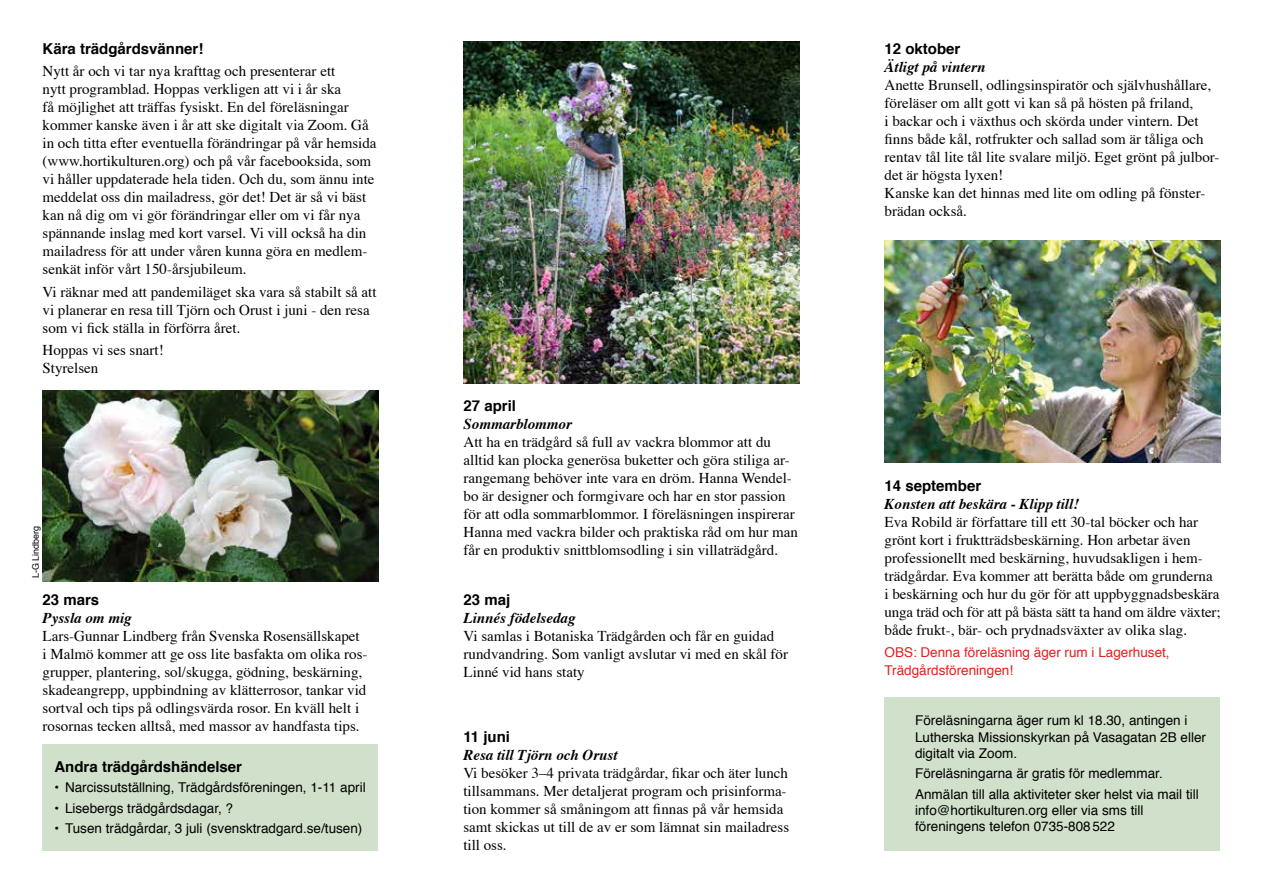
<style>
.page{position:relative;width:1263px;height:893px;background:#fff}
.page>*{position:absolute;margin:0;border:0;box-sizing:border-box;transform-origin:0 0}
.t1{font:15px/18px "Times";color:#000}
.t2{font:italic 700 15px "Times";color:#000}
.t3{font:700 15px "Helvetica";color:#000}
.t4{font:13.5px/16.2px "Helvetica";color:#000}
.t5{font:13.5px/18px "Helvetica";color:#e3211d}
.t6{font:9px "Helvetica";color:#000}
</style>
<div class="page">
<div style="left:884px;top:696px;width:336px;height:154px;background:#d1e0ca"></div>
<div style="left:43px;top:744px;width:335px;height:106px;background:#d1e0ca"></div>
<img style="left:43px;top:390px;width:335px;height:191px">
<img style="left:463px;top:42px;width:336px;height:341px">
<img style="left:884px;top:240px;width:336px;height:222px">
<p class="t3" style="left:43px;top:39px;width:162px">Kära trädgårdsvänner!</p>
<p class="t1" style="left:43px;top:63px;width:336px">Nytt år och vi tar nya krafttag och presenterar ett<br>nytt programblad. Hoppas verkligen att vi i år ska<br>få möjlighet att träffas fysiskt. En del föreläsningar kommer kanske även i år att ske digitalt via Zoom. Gå in och titta efter eventuella förändringar på vår hemsida (www.hortikulturen.org) och på vår facebooksida, som vi håller uppdaterade hela tiden. Och du, som ännu inte meddelat oss din mailadress, gör det! Det är så vi bäst kan nå dig om vi gör förändringar eller om vi får nya spännande inslag med kort varsel. Vi vill också ha din mailadress för att under våren kunna göra en medlem&shy;senkät inför vårt 150-årsjubileum.</p>
<p class="t1" style="left:43px;top:283px;width:336px">Vi räknar med att pandemiläget ska vara så stabilt så att vi planerar en resa till Tjörn och Orust i juni - den resa som vi fick ställa in förförra året.</p>
<p class="t1" style="left:43px;top:342px;width:123px">Hoppas vi ses snart!<br>Styrelsen</p>
<p class="t6" style="left:30px;top:578px;width:54px;rotate:-90deg">L-G Lindberg</p>
<p class="t3" style="left:43px;top:590px;width:58px">23 mars</p>
<p class="t2" style="left:43px;top:608px;width:91px">Pyssla om mig</p>
<p class="t1" style="left:43px;top:628px;width:326px">Lars-Gunnar Lindberg från Svenska Rosensällskapet i Malmö kommer att ge oss lite basfakta om olika ros&shy;grupper, plantering, sol/skugga, gödning, beskärning, skadeangrepp, uppbindning av klätterrosor, tankar vid sortval och tips på odlingsvärda rosor. En kväll helt i rosornas tecken alltså, med massor av handfasta tips.</p>
<p class="t3" style="left:54px;top:756px;width:189px">Andra trädgårdshändelser</p>
<p class="t4" style="left:54px;top:780px;width:313px">• Narcissutställning, Trädgårdsföreningen, 1-11 april</p>
<p class="t4" style="left:54px;top:801px;width:180px">• Lisebergs trädgårdsdagar, ?</p>
<p class="t4" style="left:54px;top:821px;width:309px">• Tusen trädgårdar, 3 juli (svensktradgard.se/tusen)</p>
<p class="t3" style="left:463px;top:395px;width:54px">27 april</p>
<p class="t2" style="left:463px;top:414px;width:110px">Sommarblommor</p>
<p class="t1" style="left:463px;top:433px;width:336px">Att ha en trädgård så full av vackra blommor att du alltid kan plocka generösa buketter och göra stiliga ar&shy;rangemang behöver inte vara en dröm. Hanna Wendel&shy;bo är designer och formgivare och har en stor passion för att odla sommarblommor. I föreläsningen inspirerar Hanna med vackra bilder och praktiska råd om hur man får en produktiv snittblomsodling i sin villaträdgård.</p>
<p class="t3" style="left:463px;top:590px;width:48px">23 maj</p>
<p class="t2" style="left:463px;top:609px;width:114px">Linnés födelsedag</p>
<p class="t1" style="left:463px;top:628px;width:326px">Vi samlas i Botaniska Trädgården och får en guidad rundvandring. Som vanligt avslutar vi med en skål för<br>Linné vid hans staty</p>
<p class="t3" style="left:463px;top:726px;width:48px">11 juni</p>
<p class="t2" style="left:463px;top:745px;width:156px">Resa till Tjörn och Orust</p>
<p class="t1" style="left:463px;top:765px;width:327px">Vi besöker 3–4 privata trädgårdar, fikar och äter lunch tillsammans. Mer detaljerat program och prisinforma&shy;tion kommer så småningom att finnas på vår hemsida samt skickas ut till de av er som lämnat sin mailadress till oss.</p>
<p class="t3" style="left:884px;top:38px;width:77px">12 oktober</p>
<p class="t2" style="left:884px;top:57px;width:102px">Ätligt på vintern</p>
<p class="t1" style="left:884px;top:77px;width:337px">Anette Brunsell, odlingsinspiratör och självhushållare, föreläser om allt gott vi kan så på hösten på friland,<br>i backar och i växthus och skörda under vintern. Det finns både kål, rotfrukter och sallad som är tåliga och rentav tål lite tål lite svalare miljö. Eget grönt på julbor&shy;det är högsta lyxen!<br>Kanske kan det hinnas med lite om odling på fönster&shy;brädan också.</p>
<p class="t3" style="left:884px;top:475px;width:98px">14 september</p>
<p class="t2" style="left:884px;top:494px;width:196px">Konsten att beskära - Klipp till!</p>
<p class="t1" style="left:884px;top:514px;width:337px">Eva Robild är författare till ett 30-tal böcker och har grönt kort i fruktträdsbeskärning. Hon arbetar även professionellt med beskärning, huvudsakligen i hem&shy;trädgårdar. Eva kommer att berätta både om grunderna i beskärning och hur du gör för att uppbyggnadsbeskära unga träd och för att på bästa sätt ta hand om äldre växter; både frukt-, bär- och prydnadsväxter av olika slag.</p>
<p class="t5" style="left:884px;top:644px;width:287px">OBS: Denna föreläsning äger rum i Lagerhuset,<br>Trädgårdsföreningen!</p>
<p class="t4" style="left:915px;top:713px;width:292px">Föreläsningarna äger rum kl 18.30, antingen i<br>Lutherska Missionskyrkan på Vasagatan 2B eller digitalt via Zoom.</p>
<p class="t4" style="left:915px;top:764px;width:285px;line-height:20.4px">Föreläsningarna är gratis för medlemmar.<br>Anmälan till alla aktiviteter sker helst via mail till</p>
<p class="t4" style="left:915px;top:803px;width:230px">info@hortikulturen.org eller via sms till föreningens telefon 0735-808522</p>
</div>
